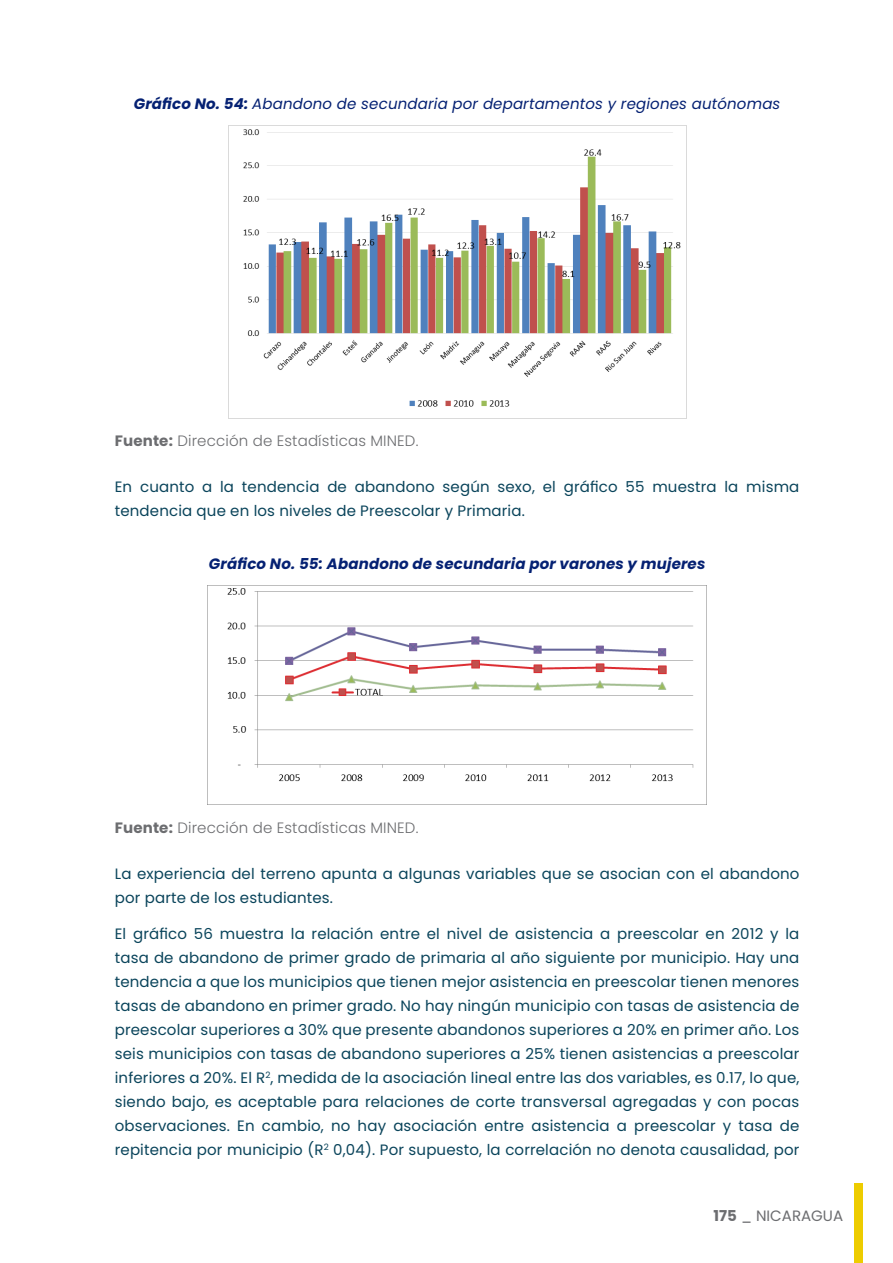
<style>
.page{position:relative;width:893px;height:1263px;background:#fff}
.page>*{position:absolute;margin:0;border:0;box-sizing:border-box;transform-origin:0 0}
.TEXTO{font:15px/24px "Poppins";letter-spacing:.01em;color:#0a445b}
.FUENTE{font:300 15px "Poppins";letter-spacing:.01em;color:#6c6d70}
.TITULO_TABLA{font:italic 15px "Poppins";letter-spacing:.01em;color:#052173}
.TITULO_TABLA-2{font:italic 700 15px "Poppins";letter-spacing:.01em;color:#052173}
.t1{font:15px "Poppins";color:#6c6d70}
.s1{font-weight:700}
</style>
<div class="page">
<div style="left:854px;top:1183px;width:8px;height:80px;background:#edcc00"></div>
<img style="left:228px;top:125px;width:458px;height:293px">
<img style="left:208px;top:588px;width:498px;height:217px">
<p class="TITULO_TABLA" style="left:134px;top:95px;width:648px"><span class="s1">Gráfico No. 54:</span> Abandono de secundaria por departamentos y regiones autónomas</p>
<p class="FUENTE" style="left:115px;top:432px;width:305px"><span class="s1">Fuente:</span> Dirección de Estadísticas MINED.</p>
<p class="TEXTO" style="left:115px;top:474px;width:686px">En cuanto a la tendencia de abandono según sexo, el gráfico 55 muestra la misma tendencia que en los niveles de Preescolar y Primaria.</p>
<p class="TITULO_TABLA-2" style="left:209px;top:555px;width:498px">Gráfico No. 55: Abandono de secundaria por varones y mujeres</p>
<p class="FUENTE" style="left:115px;top:819px;width:305px"><span class="s1">Fuente:</span> Dirección de Estadísticas MINED.</p>
<p class="TEXTO" style="left:115px;top:861px;width:686px">La experiencia del terreno apunta a algunas variables que se asocian con el abandono por parte de los estudiantes.</p>
<p class="TEXTO" style="left:115px;top:922px;width:686px;text-align:justify">El gráfico 56 muestra la relación entre el nivel de asistencia a preescolar en 2012 y la tasa de abandono de primer grado de primaria al año siguiente por municipio. Hay una tendencia a que los municipios que tienen mejor asistencia en preescolar tienen menores tasas de abandono en primer grado. No hay ningún municipio con tasas de asistencia de preescolar superiores a 30% que presente abandonos superiores a 20% en primer año. Los seis municipios con tasas de abandono superiores a 25% tienen asistencias a preescolar inferiores a 20%. El R<sup>2</sup>, medida de la asociación lineal entre las dos variables, es 0.17, lo que, siendo bajo, es aceptable para relaciones de corte transversal agregadas y con pocas observaciones. En cambio, no hay asociación entre asistencia a preescolar y tasa de repitencia por municipio (R<sup>2</sup> 0,04). Por supuesto, la correlación no denota causalidad, por</p>
<p class="t1" style="left:714px;top:1207px;width:131px"><span class="s1">175</span> _ NICARAGUA</p>
</div>
